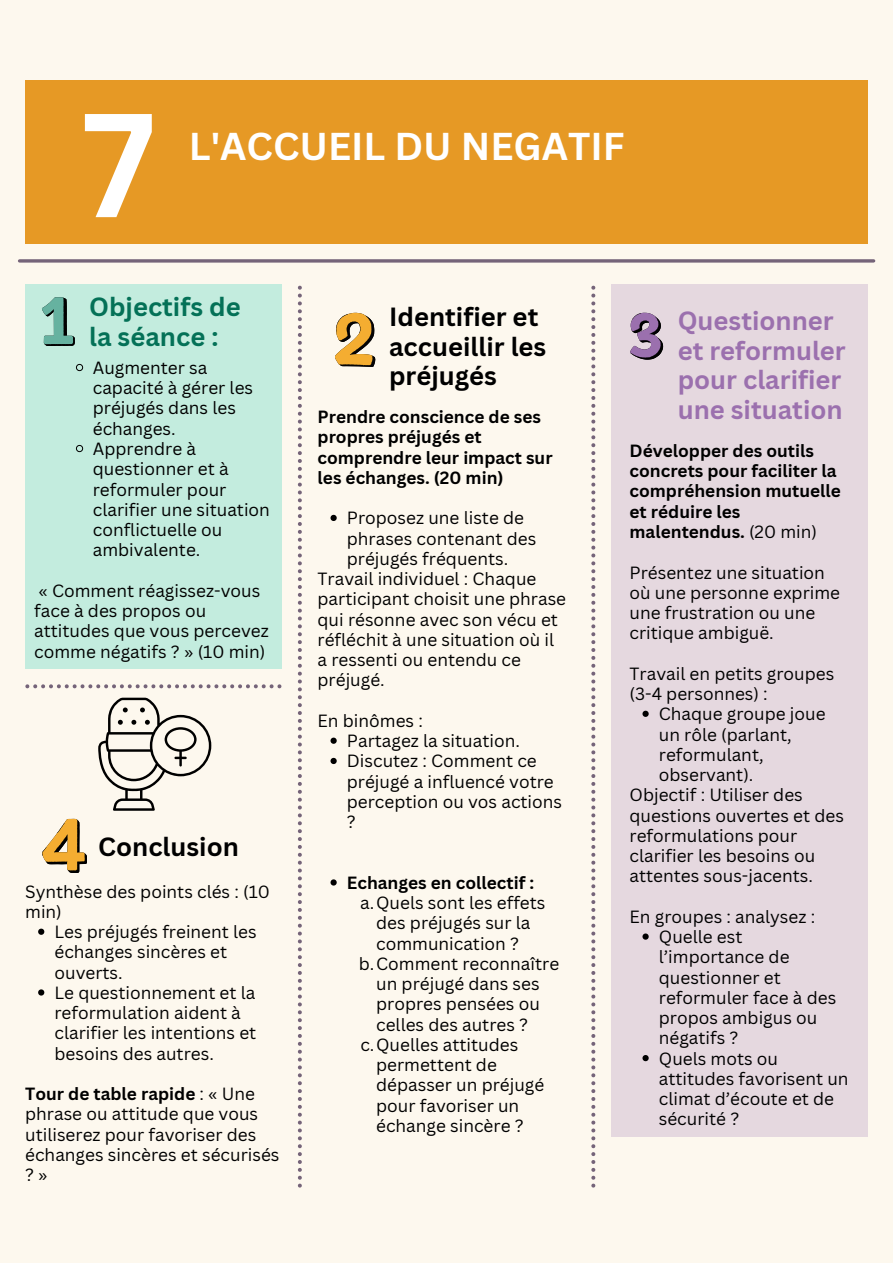
<style>
.page{position:relative;width:893px;height:1263px;background:#fdf8ee}
.page>*{position:absolute;margin:0;border:0;box-sizing:border-box;transform-origin:0 0}
.t1{font:700 144.45px "Canva Sans";color:#fff}
.t2{font:700 37.8px "Canva Sans";color:#fff}
.t3{font:700 25.65px/29.5px "Canva Sans";color:#9b70ae}
.t4{font:700 25.65px/29.5px "Canva Sans";color:#000}
.t5{font:700 25.65px/29.5px "Canva Sans";color:#047157}
.t6{font:17.25px/20.2px "Canva Sans";color:#000}
.t7{font:700 17.25px/20.2px "Canva Sans";color:#000}
.s1{font-weight:700}
.s2{font-weight:400}
</style>
<div class="page">
<svg style="left:298px;top:286px;width:4px;height:901px"></svg>
<svg style="left:591px;top:286px;width:4px;height:901px"></svg>
<svg style="left:25px;top:684px;width:256px;height:4px"></svg>
<svg style="left:20px;top:259px;width:853px;height:4px;background:#897a8b"></svg>
<div style="left:25px;top:284px;width:257px;height:385px;background:#c3ecde"></div>
<div style="left:611px;top:284px;width:257px;height:853px;background:#e5d8df"></div>
<div style="left:25px;top:80px;width:842px;height:164px;background:#e69925"></div>
<svg style="left:335px;top:313px;width:40px;height:54px"></svg>
<svg style="left:42px;top:297px;width:33px;height:49px"></svg>
<svg style="left:630px;top:313px;width:33px;height:47px"></svg>
<svg style="left:42px;top:819px;width:45px;height:54px"></svg>
<svg style="left:98px;top:698px;width:113px;height:113px"></svg>
<svg style="left:330px;top:515px;width:7px;height:6px"></svg>
<svg style="left:330px;top:738px;width:7px;height:6px"></svg>
<svg style="left:330px;top:758px;width:7px;height:6px"></svg>
<svg style="left:330px;top:879px;width:7px;height:6px"></svg>
<svg style="left:76px;top:364px;width:7px;height:7px"></svg>
<svg style="left:76px;top:445px;width:7px;height:7px"></svg>
<svg style="left:642px;top:711px;width:6px;height:6px"></svg>
<svg style="left:642px;top:933px;width:6px;height:7px"></svg>
<svg style="left:642px;top:1055px;width:6px;height:6px"></svg>
<svg style="left:38px;top:929px;width:6px;height:6px"></svg>
<svg style="left:38px;top:989px;width:6px;height:6px"></svg>
<p class="t1" style="left:82px;top:63px;width:75px">7</p>
<p class="t2" style="left:189px;top:119px;width:437px">L'ACCUEIL DU NEGATIF</p>
<p class="t5" style="left:89px;top:292px;width:153px">Objectifs de la séance :</p>
<h2 class="t6" style="left:93px;top:357px;width:162px">Augmenter sa capacité à gérer les préjugés dans les échanges.</h2>
<p class="t6" style="left:93px;top:438px;width:179px">Apprendre à questionner et à reformuler pour clarifier une situation conflictuelle ou ambivalente.</p>
<p class="t6" style="left:34px;top:580px;width:236px">« Comment réagissez-vous face à des propos ou attitudes que vous percevez comme négatifs ? » (10 min)</p>
<p class="t4" style="left:98px;top:831px;width:142px">Conclusion</p>
<p class="t6" style="left:25px;top:881px;width:246px">Synthèse des points clés : (10 min)</p>
<p class="t6" style="left:54px;top:921px;width:204px">Les préjugés freinent les échanges sincères et ouverts.</p>
<p class="t6" style="left:54px;top:982px;width:203px">Le questionnement et la reformulation aident à clarifier les intentions et besoins des autres.</p>
<p class="t6" style="left:25px;top:1083px;width:256px"><span class="s1">Tour de table rapide</span> : « Une phrase ou attitude que vous utiliserez pour favoriser des échanges sincères et sécurisés ?»</p>
<p class="t4" style="left:389px;top:301px;width:159px">Identifier et accueillir les préjugés</p>
<p class="t3" style="left:677px;top:305px;width:170px">Questionner et reformuler pour clarifier une situation</p>
<p class="t7" style="left:629px;top:440px;width:213px">Développer des outils concrets pour faciliter la compréhension mutuelle et réduire les malentendus. <span class="s2">(20 min)</span></p>
<p class="t6" style="left:629px;top:562px;width:212px">Présentez une situation où une personne exprime une frustration ou une critique ambiguë.</p>
<h2 class="t6" style="left:629px;top:663px;width:206px">Travail en petits groupes (3-4 personnes) :</h2>
<h3 class="t6" style="left:659px;top:703px;width:168px">Chaque groupe joue un rôle (parlant, reformulant, observant).</h3>
<p class="t6" style="left:629px;top:784px;width:216px">Objectif : Utiliser des questions ouvertes et des reformulations pour clarifier les besoins ou attentes sous-jacents.</p>
<p class="t6" style="left:629px;top:906px;width:187px">En groupes : analysez :</p>
<p class="t6" style="left:659px;top:926px;width:179px">Quelle est l’importance de questionner et reformuler face à des propos ambigus ou négatifs ?</p>
<p class="t6" style="left:659px;top:1048px;width:191px">Quels mots ou attitudes favorisent un climat d’écoute et de sécurité ?</p>
<p class="t7" style="left:317px;top:406px;width:236px">Prendre conscience de ses propres préjugés et comprendre leur impact sur les échanges. (20 min)</p>
<h1 class="t6" style="left:347px;top:508px;width:191px">Proposez une liste de phrases contenant des préjugés fréquents.</h1>
<p class="t6" style="left:317px;top:568px;width:250px">Travail individuel : Chaque participant choisit une phrase qui résonne avec son vécu et réfléchit à une situation où il a ressenti ou entendu ce préjugé.</p>
<p class="t6" style="left:317px;top:710px;width:107px">En binômes :</p>
<h2 class="t6" style="left:347px;top:730px;width:175px">Partagez la situation.</h2>
<p class="t6" style="left:347px;top:751px;width:217px">Discutez : Comment ce préjugé a influencé votre perception ou vos actions ?</p>
<p class="t7" style="left:347px;top:872px;width:189px">Echanges en collectif :</p>
<p class="t6" style="left:376px;top:892px;width:171px;text-indent:-16px">a.Quels sont les effets des préjugés sur la communication ?</p>
<p class="t6" style="left:376px;top:953px;width:185px;text-indent:-17px">b.Comment reconnaître un préjugé dans ses propres pensées ou celles des autres ?</p>
<p class="t6" style="left:376px;top:1034px;width:170px;text-indent:-16px">c.Quelles attitudes permettent de dépasser un préjugé pour favoriser un échange sincère ?</p>
</div>
